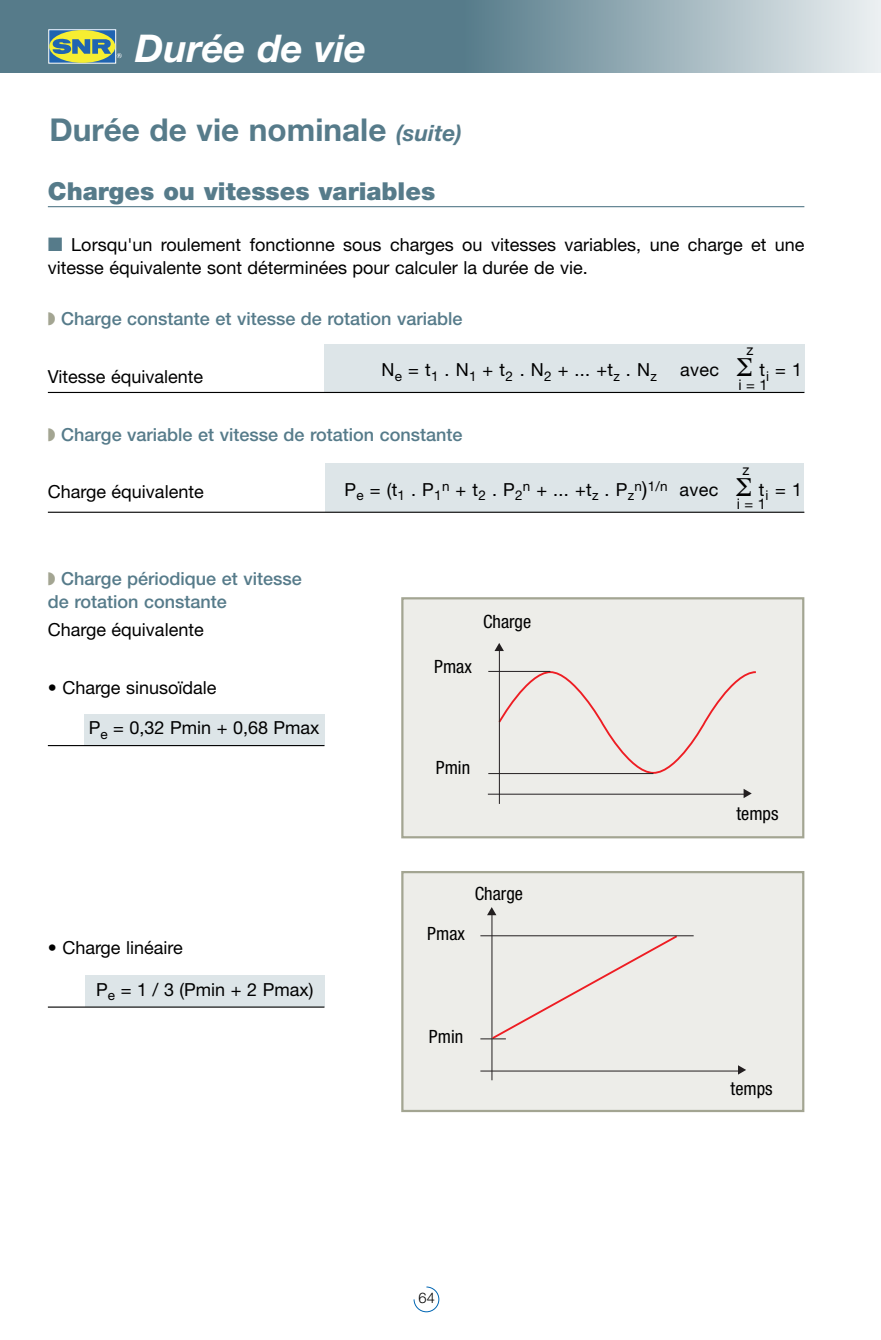
<style>
.page{position:relative;width:881px;height:1340px;background:#fff}
.page>*{position:absolute;margin:0;border:0;box-sizing:border-box;transform-origin:0 0}
.t1{font:italic 700 38.25px "Helvetica Neue";color:#fff}
.t2{font:700 31.5px "Helvetica Neue";color:#567b8a}
.t3{font:900 24.75px "Helvetica Neue";color:#567b8a}
.t4{font:condensed 18.22px "Helvetica Neue";color:#000}
.t5{font:18px/22.5px "Helvetica Neue";color:#000}
.t6{font:500 18px/22.5px "Helvetica Neue";color:#567b8a}
.t7{font:14.62px "Helvetica Neue";color:#000}
.t8{font:300 14.62px "Helvetica Neue";color:#000}
.t9{font:13.5px "Helvetica Neue";color:#000}
.s1{font-style:italic;font-size:22.5px}
.s2{font-family:"European Pi Three";color:#567b8a}
.s3{color:#a3a592}
.s4{font-size:20.25px}
.s5{font-size:18px}
</style>
<div class="page">
<div style="left:403px;top:599px;width:398px;height:237px;background:#edede9"></div>
<div style="left:401px;top:597px;width:403px;height:241px;border:2px solid #a3a592"></div>
<div style="left:403px;top:873px;width:398px;height:236px;background:#edede9"></div>
<div style="left:401px;top:871px;width:403px;height:241px;border:2px solid #a3a592"></div>
<svg style="left:413px;top:1286px;width:26px;height:26px"></svg>
<div style="left:464px;top:0;width:416px;height:72px;background:linear-gradient(to right,#567c8a,#ecf0f1)"></div>
<div style="left:0;top:0;width:464px;height:72px;background:#567b8a"></div>
<div style="left:49px;top:30px;width:67px;height:33px;background:#2064b1"></div>
<div style="left:49px;top:30px;width:66px;height:33px;background:#f6ee31;border-radius:50%"></div>
<svg style="left:53px;top:39px;width:58px;height:15px"></svg>
<svg style="left:117px;top:53px;width:5px;height:5px"></svg>
<hr style="left:48px;top:206px;width:756px;height:1px;background:#567b8a">
<hr style="left:487px;top:793px;width:260px;height:1px;background:#231f20">
<svg style="left:497px;top:670px;width:258px;height:104px"></svg>
<hr style="left:488px;top:671px;width:62px;height:1px;background:#231f20">
<hr style="left:488px;top:773px;width:165px;height:1px;background:#231f20">
<hr style="left:498px;top:648px;width:1px;height:156px;background:#231f20">
<svg style="left:494px;top:643px;width:9px;height:8px"></svg>
<svg style="left:743px;top:789px;width:8px;height:9px"></svg>
<hr style="left:491px;top:914px;width:1px;height:166px;background:#231f20">
<hr style="left:480px;top:1070px;width:261px;height:1px;background:#231f20">
<svg style="left:480px;top:933px;width:199px;height:107px"></svg>
<hr style="left:480px;top:935px;width:213px;height:1px;background:#231f20">
<svg style="left:487px;top:907px;width:9px;height:8px"></svg>
<svg style="left:737px;top:1065px;width:8px;height:9px"></svg>
<div style="left:324px;top:344px;width:480px;height:48px;background:#dde5e8"></div>
<div style="left:325px;top:464px;width:478px;height:48px;background:#dde5e8"></div>
<hr style="left:48px;top:392px;width:756px;height:1px;background:#000">
<hr style="left:48px;top:511px;width:756px;height:2px;background:#000">
<div style="left:84px;top:713px;width:240px;height:32px;background:#dde5e8"></div>
<div style="left:85px;top:975px;width:239px;height:32px;background:#dde5e8"></div>
<hr style="left:48px;top:745px;width:276px;height:1px;background:#000">
<hr style="left:48px;top:1006px;width:276px;height:1px;background:#000">
<h1 class="t1" style="left:135px;top:35px;width:232px">Durée de vie</h1>
<h2 class="t2" style="left:49px;top:119px;width:414px">Durée de vie nominale <span class="s1">(suite)</span></h2>
<h3 class="t3" style="left:48px;top:182px;width:389px">Charges ou vitesses variables</h3>
<p class="t5" style="left:48px;top:235px;width:757px"><span class="s2">-</span> Lorsqu'un roulement fonctionne sous charges ou vitesses variables, une charge et une vitesse équivalente sont déterminées pour calculer la durée de vie.</p>
<p class="t6" style="left:48px;top:309px;width:416px"><span class="s3">◗</span> Charge constante et vitesse de rotation variable</p>
<p class="t5" style="left:48px;top:367px;width:157px">Vitesse équivalente</p>
<p class="t7" style="left:746px;top:345px;width:9px">z</p>
<p class="t7" style="left:738px;top:379px;width:31px">i=1</p>
<p class="t5" style="left:381px;top:360px;width:277px">N<sub>e</sub>=t<sub>1</sub>.N<sub>1</sub>+t<sub>2</sub> .N<sub>2</sub>+...+t<sub>z</sub>.N<sub>z</sub></p>
<p class="t5" style="left:680px;top:360px;width:40px">avec</p>
<p class="t5" style="left:759px;top:360px;width:44px">t<sub>i</sub>=1</p>
<p class="t6" style="left:48px;top:424px;width:416px"><span class="s3">◗</span> Charge variable et vitesse de rotation constante</p>
<p class="t5" style="left:48px;top:482px;width:157px">Charge équivalente</p>
<p class="t6" style="left:48px;top:569px;width:255px"><span class="s3">◗</span> Charge périodique et vitesse de rotation constante</p>
<p class="t5" style="left:48px;top:620px;width:157px">Charge équivalente</p>
<p class="t5" style="left:48px;top:678px;width:170px">• Charge sinusoïdale</p>
<p class="t5" style="left:89px;top:718px;width:232px">P<sub>e</sub> = 0,32 Pmin + 0,68 Pmax</p>
<p class="t5" style="left:48px;top:938px;width:136px">• Charge linéaire</p>
<p class="t5" style="left:96px;top:979px;width:218px">P<sub>e</sub> = 1 / 3 (Pmin + 2 Pmax)</p>
<p class="t7" style="left:742px;top:464px;width:9px">z</p>
<p class="t7" style="left:736px;top:498px;width:31px">i=1</p>
<p class="t5" style="left:344px;top:479px;width:291px">P<sub>e</sub> = (t<sub>1</sub> . P<sub>1</sub><sup>n</sup> + t<sub>2</sub> . P<sub>2</sub><sup>n</sup> + ... +t<sub>z</sub> . P<sub>z</sub></p>
<p class="t9" style="left:634px;top:481px;width:86px">n<span class="s4">)</span>1/n <span class="s5">avec</span></p>
<p class="t5" style="left:758px;top:479px;width:45px">t<sub>i</sub> =1</p>
<p class="t4" style="left:434px;top:660px;width:39px">Pmax</p>
<p class="t4" style="left:483px;top:615px;width:50px">Charge</p>
<p class="t4" style="left:435px;top:761px;width:36px">Pmin</p>
<p class="t4" style="left:427px;top:926px;width:39px">Pmax</p>
<p class="t4" style="left:474px;top:886px;width:50px">Charge</p>
<p class="t4" style="left:429px;top:1030px;width:36px">Pmin</p>
<p class="t4" style="left:736px;top:807px;width:43px">temps</p>
<p class="t4" style="left:730px;top:1081px;width:43px">temps</p>
<p class="t8" style="left:418px;top:1292px;width:18px">64</p>
</div>
